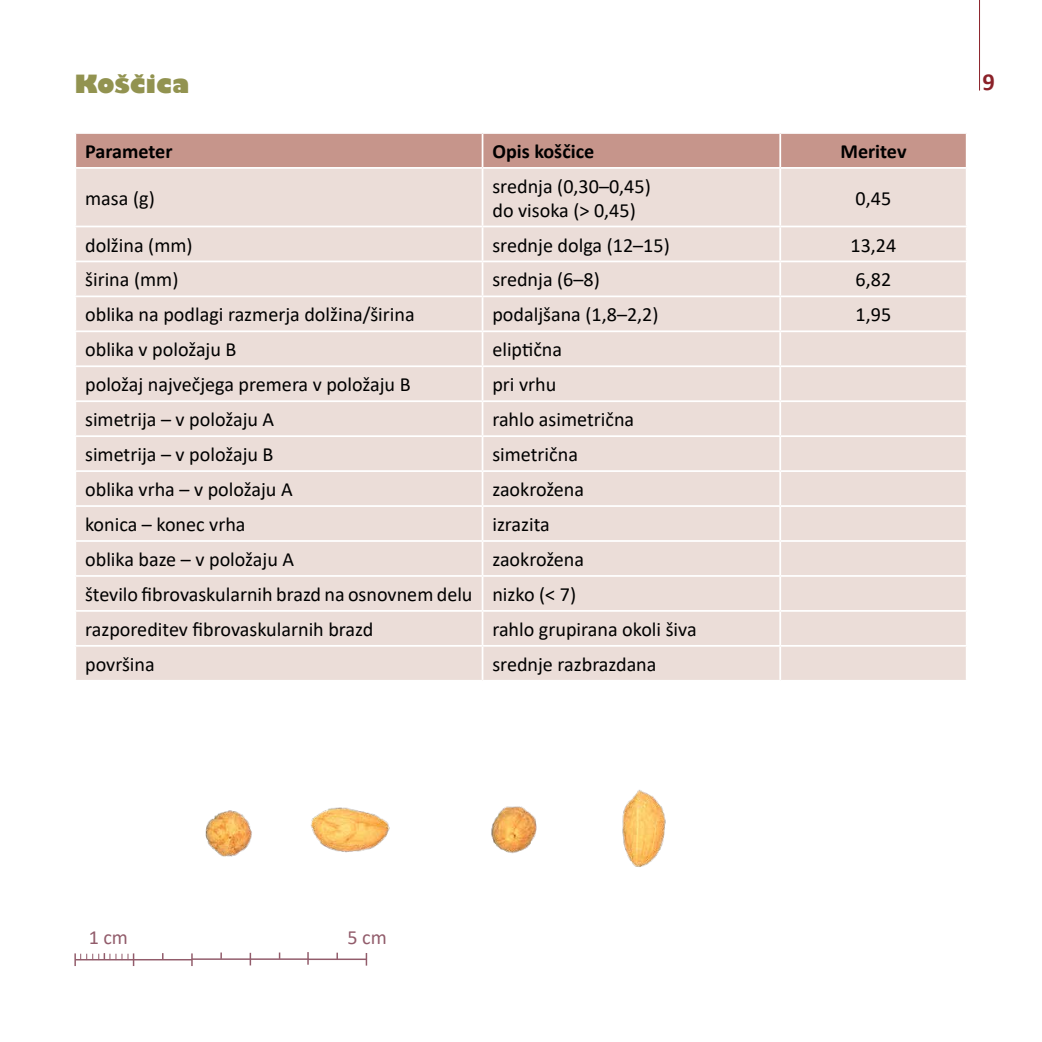
<style>
.page{position:relative;width:1042px;height:1042px;background:#fff}
.page>*{position:absolute;margin:0;border:0;box-sizing:border-box;transform-origin:0 0}
.t1{font:800 24.5px "Gill Sans";color:#929350}
.t2{font:700 24.5px "Calibri";color:#8b2229}
.t3{font:20.12px/35px "Calibri";color:#000}
.t4{font:700 20.12px "Calibri";color:#000}
.t5{font:20.12px "Calibri";color:#925c6b}
</style>
<div class="page">
<hr style="left:979px;top:0;width:1px;height:91px;background:#8b222a">
<div style="left:76px;top:134px;width:890px;height:33px;background:#c6958b"></div>
<div style="left:76px;top:169px;width:890px;height:511px;background:#ebddd8"></div>
<hr style="left:482px;top:134px;width:1px;height:33px;background:#fff">
<hr style="left:779px;top:134px;width:2px;height:33px;background:#fff">
<hr style="left:482px;top:169px;width:1px;height:57px;background:#fff">
<hr style="left:779px;top:169px;width:2px;height:57px;background:#fff">
<hr style="left:74px;top:226px;width:408px;height:1px;background:#fff">
<hr style="left:482px;top:226px;width:298px;height:1px;background:#fff">
<hr style="left:482px;top:227px;width:1px;height:33px;background:#fff">
<hr style="left:780px;top:226px;width:187px;height:1px;background:#fff">
<hr style="left:779px;top:227px;width:2px;height:33px;background:#fff">
<hr style="left:74px;top:260px;width:408px;height:2px;background:#fff">
<hr style="left:482px;top:260px;width:298px;height:2px;background:#fff">
<hr style="left:482px;top:262px;width:1px;height:33px;background:#fff">
<hr style="left:780px;top:260px;width:187px;height:2px;background:#fff">
<hr style="left:779px;top:262px;width:2px;height:33px;background:#fff">
<hr style="left:74px;top:295px;width:408px;height:2px;background:#fff">
<hr style="left:482px;top:295px;width:298px;height:2px;background:#fff">
<hr style="left:482px;top:297px;width:1px;height:33px;background:#fff">
<hr style="left:780px;top:295px;width:187px;height:2px;background:#fff">
<hr style="left:779px;top:297px;width:2px;height:33px;background:#fff">
<hr style="left:74px;top:330px;width:408px;height:2px;background:#fff">
<hr style="left:482px;top:330px;width:298px;height:2px;background:#fff">
<hr style="left:482px;top:332px;width:1px;height:33px;background:#fff">
<hr style="left:780px;top:330px;width:187px;height:2px;background:#fff">
<hr style="left:779px;top:332px;width:2px;height:33px;background:#fff">
<hr style="left:74px;top:365px;width:408px;height:2px;background:#fff">
<hr style="left:482px;top:365px;width:298px;height:2px;background:#fff">
<hr style="left:482px;top:367px;width:1px;height:33px;background:#fff">
<hr style="left:780px;top:365px;width:187px;height:2px;background:#fff">
<hr style="left:779px;top:367px;width:2px;height:33px;background:#fff">
<hr style="left:74px;top:400px;width:408px;height:2px;background:#fff">
<hr style="left:482px;top:400px;width:298px;height:2px;background:#fff">
<hr style="left:482px;top:402px;width:1px;height:33px;background:#fff">
<hr style="left:780px;top:400px;width:187px;height:2px;background:#fff">
<hr style="left:779px;top:402px;width:2px;height:33px;background:#fff">
<hr style="left:74px;top:435px;width:408px;height:2px;background:#fff">
<hr style="left:482px;top:435px;width:298px;height:2px;background:#fff">
<hr style="left:482px;top:437px;width:1px;height:33px;background:#fff">
<hr style="left:780px;top:435px;width:187px;height:2px;background:#fff">
<hr style="left:779px;top:437px;width:2px;height:33px;background:#fff">
<hr style="left:74px;top:470px;width:408px;height:2px;background:#fff">
<hr style="left:482px;top:470px;width:298px;height:2px;background:#fff">
<hr style="left:482px;top:472px;width:1px;height:33px;background:#fff">
<hr style="left:780px;top:470px;width:187px;height:2px;background:#fff">
<hr style="left:779px;top:472px;width:2px;height:33px;background:#fff">
<hr style="left:74px;top:505px;width:408px;height:2px;background:#fff">
<hr style="left:482px;top:505px;width:298px;height:2px;background:#fff">
<hr style="left:482px;top:507px;width:1px;height:33px;background:#fff">
<hr style="left:780px;top:505px;width:187px;height:2px;background:#fff">
<hr style="left:779px;top:507px;width:2px;height:33px;background:#fff">
<hr style="left:74px;top:540px;width:408px;height:2px;background:#fff">
<hr style="left:482px;top:540px;width:298px;height:2px;background:#fff">
<hr style="left:482px;top:542px;width:1px;height:33px;background:#fff">
<hr style="left:780px;top:540px;width:187px;height:2px;background:#fff">
<hr style="left:779px;top:542px;width:2px;height:33px;background:#fff">
<hr style="left:74px;top:575px;width:408px;height:2px;background:#fff">
<hr style="left:482px;top:575px;width:298px;height:2px;background:#fff">
<hr style="left:482px;top:577px;width:1px;height:33px;background:#fff">
<hr style="left:780px;top:575px;width:187px;height:2px;background:#fff">
<hr style="left:779px;top:577px;width:2px;height:33px;background:#fff">
<hr style="left:74px;top:610px;width:408px;height:2px;background:#fff">
<hr style="left:482px;top:610px;width:298px;height:2px;background:#fff">
<hr style="left:482px;top:612px;width:1px;height:33px;background:#fff">
<hr style="left:780px;top:610px;width:187px;height:2px;background:#fff">
<hr style="left:779px;top:612px;width:2px;height:33px;background:#fff">
<hr style="left:74px;top:645px;width:408px;height:2px;background:#fff">
<hr style="left:482px;top:645px;width:298px;height:2px;background:#fff">
<hr style="left:482px;top:647px;width:1px;height:33px;background:#fff">
<hr style="left:780px;top:645px;width:187px;height:2px;background:#fff">
<hr style="left:779px;top:647px;width:2px;height:33px;background:#fff">
<hr style="left:75px;top:959px;width:117px;height:1px;background:#925c6b">
<svg style="left:191px;top:953px;width:2px;height:13px"></svg>
<svg style="left:74px;top:953px;width:60px;height:13px"></svg>
<hr style="left:192px;top:958px;width:117px;height:2px;background:#925c6b">
<svg style="left:307px;top:952px;width:2px;height:12px"></svg>
<svg style="left:220px;top:952px;width:2px;height:7px"></svg>
<hr style="left:308px;top:958px;width:58px;height:2px;background:#925c6b">
<svg style="left:366px;top:953px;width:1px;height:12px"></svg>
<svg style="left:336px;top:952px;width:2px;height:7px"></svg>
<img style="left:205px;top:807px;width:185px;height:50px">
<img style="left:491px;top:789px;width:175px;height:78px">
<p class="t1" style="left:74px;top:69px;width:117px">Koščica</p>
<p class="t4" style="left:85px;top:137px;width:89px">Parameter</p>
<p class="t4" style="left:492px;top:137px;width:103px">Opis koščice</p>
<p class="t4" style="left:840px;top:137px;width:68px">Meritev</p>
<p class="t3" style="left:85px;top:180px;width:71px">masa (g)</p>
<p class="t3" style="left:492px;top:174px;width:160px;line-height:23.6px">srednja (0,30–0,45) do visoka (&gt; 0,45)</p>
<p class="t3" style="left:855px;top:180px;width:37px">0,45</p>
<p class="t3" style="left:85px;top:227px;width:109px">dolžina (mm)</p>
<p class="t3" style="left:492px;top:227px;width:179px">srednje dolga (12–15)</p>
<p class="t3" style="left:850px;top:227px;width:47px">13,24</p>
<p class="t3" style="left:85px;top:262px;width:95px">širina (mm)</p>
<p class="t3" style="left:492px;top:262px;width:109px">srednja (6–8)</p>
<p class="t3" style="left:855px;top:262px;width:37px">6,82</p>
<p class="t3" style="left:85px;top:297px;width:331px">oblika na podlagi razmerja dolžina/širina</p>
<p class="t3" style="left:492px;top:297px;width:168px">podaljšana (1,8–2,2)</p>
<p class="t3" style="left:855px;top:297px;width:37px">1,95</p>
<p class="t3" style="left:85px;top:332px;width:153px">oblika v položaju B</p>
<p class="t3" style="left:492px;top:332px;width:71px">eliptična</p>
<p class="t3" style="left:85px;top:367px;width:327px">položaj največjega premera v položaju B</p>
<p class="t3" style="left:492px;top:367px;width:65px">pri vrhu</p>
<p class="t3" style="left:85px;top:401px;width:191px">simetrija – v položaju A</p>
<p class="t3" style="left:492px;top:401px;width:143px">rahlo asimetrična</p>
<p class="t3" style="left:85px;top:436px;width:190px">simetrija – v položaju B</p>
<p class="t3" style="left:492px;top:436px;width:87px">simetrična</p>
<p class="t3" style="left:85px;top:471px;width:209px">oblika vrha – v položaju A</p>
<p class="t3" style="left:492px;top:471px;width:93px">zaokrožena</p>
<p class="t3" style="left:85px;top:506px;width:162px">konica – konec vrha</p>
<p class="t3" style="left:492px;top:506px;width:59px">izrazita</p>
<p class="t3" style="left:85px;top:541px;width:210px">oblika baze – v položaju A</p>
<p class="t3" style="left:85px;top:541px;width:500px;text-indent:407px">zaokrožena število fibrovaskularnih brazd na osnovnem delu nizko (&lt; 7) razporeditev fibrovaskularnih brazd</p>
<p class="t3" style="left:492px;top:611px;width:206px">rahlo grupirana okoli šiva</p>
<p class="t3" style="left:85px;top:646px;width:71px">površina</p>
<p class="t3" style="left:492px;top:646px;width:166px">srednje razbrazdana</p>
<p class="t2" style="left:982px;top:65px;width:14px">9</p>
<p class="t5" style="left:89px;top:923px;width:41px">1 cm</p>
<p class="t5" style="left:347px;top:923px;width:41px">5 cm</p>
</div>
